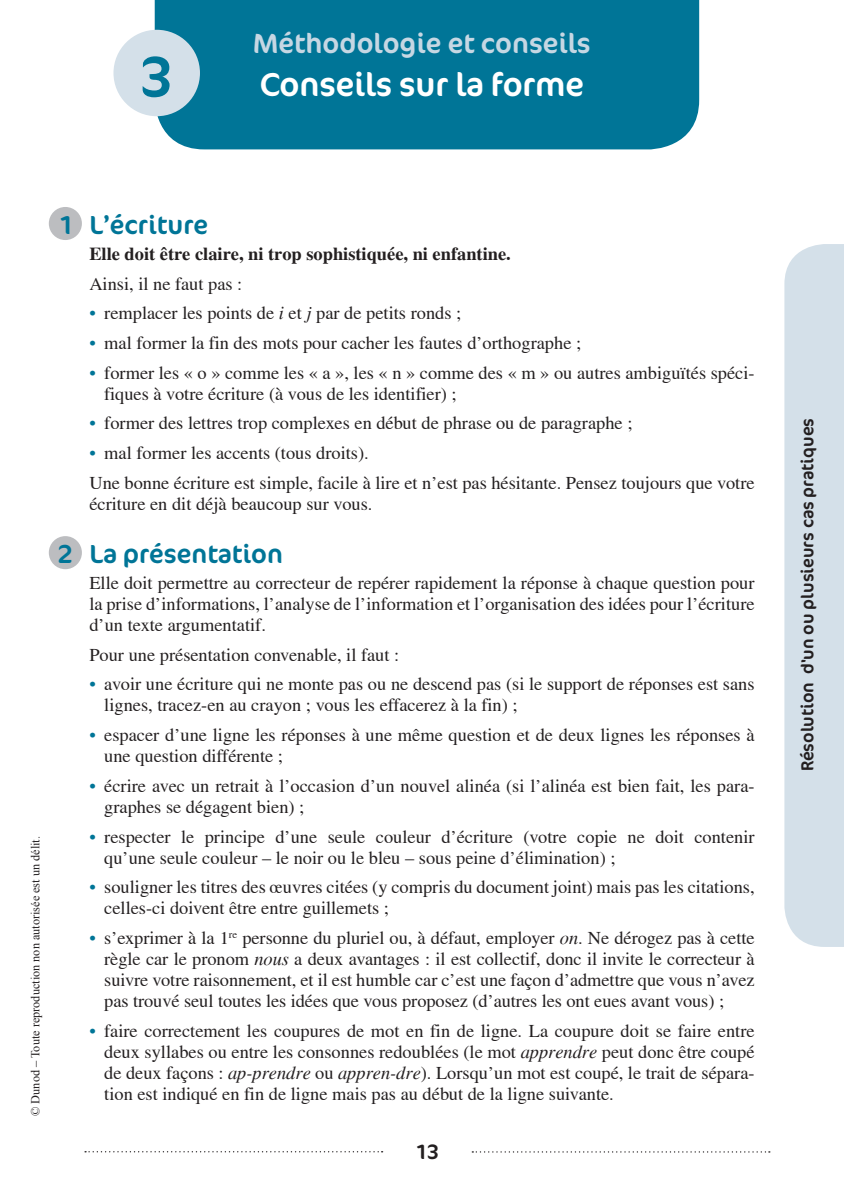
<style>
.page{position:relative;width:844px;height:1191px;background:#fff}
.page>*{position:absolute;margin:0;border:0;box-sizing:border-box;transform-origin:0 0}
.t1{font:57.75px "Cocon OT";color:#007597}
.t2{font:33.25px "Cocon OT";letter-spacing:-.005em;color:#fff}
.t3{font:28px "Cocon OT";color:#c6d7e3}
.t4{font:26.25px "Cocon OT";color:#007597}
.t5{font:21px "Cocon OT";color:#231f20}
.t6{font:18.38px/21px "Times";color:#231f20}
.t7{font:700 18.38px "Times";color:#231f20}
.t8{font:17.5px "Cocon OT";color:#231f20}
.t9{font:12.25px "Times New Roman";color:#231f20}
.s1{color:#007597}
.s2{font-style:italic}
</style>
<div class="page">
<svg style="left:472px;top:1151px;width:297px;height:1px"></svg>
<svg style="left:85px;top:1151px;width:297px;height:1px"></svg>
<div style="left:784px;top:244px;width:59px;height:703px;background:#d4e0e9"></div>
<div style="left:155px;top:0;width:544px;height:149px;background:#007597"></div>
<div style="left:113px;top:30px;width:87px;height:86px;background:#d4e0e9;border-radius:50%"></div>
<div style="left:49px;top:207px;width:33px;height:33px;background:#bcbdc0;border-radius:50%"></div>
<div style="left:49px;top:536px;width:33px;height:33px;background:#bcbdc0;border-radius:50%"></div>
<h1 class="t1" style="left:139px;top:43px;width:36px">3</h1>
<h3 class="t3" style="left:253px;top:27px;width:339px">Méthodologie et conseils</h3>
<h2 class="t2" style="left:260px;top:65px;width:326px">Conseils sur la forme</h2>
<h3 class="t4" style="left:57px;top:209px;width:17px">1</h3>
<h3 class="t4" style="left:57px;top:538px;width:17px">2</h3>
<p class="t9" style="left:27px;top:1116px;width:281px;rotate:-90deg">© Dunod – Toute reproduction non autorisée est un délit.</p>
<h3 class="t4" style="left:89px;top:209px;width:120px">L’écriture</h3>
<p class="t7" style="left:89px;top:243px;width:423px">Elle doit être claire, ni trop sophistiquée, ni enfantine.</p>
<p class="t6" style="left:89px;top:273px;width:154px">Ainsi, il ne faut pas :</p>
<p class="t6" style="left:89px;top:302px;width:373px"><span class="s1">•</span> remplacer les points de <span class="s2">i</span> et <span class="s2">j</span> par de petits ronds ;</p>
<p class="t6" style="left:89px;top:332px;width:493px"><span class="s1">•</span> mal former la fin des mots pour cacher les fautes d’orthographe ;</p>
<p class="t6" style="left:104px;top:362px;width:651px;text-indent:-15px"><span class="s1">•</span> former les « o » comme les « a », les « n » comme des « m » ou autres ambiguïtés spéci&shy;fiques à votre écriture (à vous de les identifier) ;</p>
<p class="t6" style="left:89px;top:412px;width:544px"><span class="s1">•</span> former des lettres trop complexes en début de phrase ou de paragraphe ;</p>
<p class="t6" style="left:89px;top:438px;width:666px;line-height:29.8px"><span class="s1">•</span> mal former les accents (tous droits).<br>Une bonne écriture est simple, facile à lire et n’est pas hésitante. Pensez toujours que votre</p>
<p class="t6" style="left:89px;top:493px;width:284px">écriture en dit déjà beaucoup sur vous.</p>
<h3 class="t4" style="left:89px;top:538px;width:195px">La présentation</h3>
<p class="t6" style="left:89px;top:572px;width:666px;text-align:justify">Elle doit permettre au correcteur de repérer rapidement la réponse à chaque question pour la prise d’informations, l’analyse de l’information et l’organisation des idées pour l’écriture d’un texte argumentatif.</p>
<p class="t6" style="left:89px;top:644px;width:311px">Pour une présentation convenable, il faut :</p>
<p class="t6" style="left:104px;top:673px;width:651px;text-indent:-15px"><span class="s1">•</span> avoir une écriture qui ne monte pas ou ne descend pas (si le support de réponses est sans lignes, tracez-en au crayon ; vous les effacerez à la fin) ;</p>
<p class="t6" style="left:104px;top:724px;width:651px;text-indent:-15px"><span class="s1">•</span> espacer d’une ligne les réponses à une même question et de deux lignes les réponses à une question différente ;</p>
<p class="t6" style="left:104px;top:775px;width:651px;text-indent:-15px"><span class="s1">•</span> écrire avec un retrait à l’occasion d’un nouvel alinéa (si l’alinéa est bien fait, les para&shy;graphes se dégagent bien) ;</p>
<p class="t6" style="left:104px;top:825px;width:651px;text-indent:-15px"><span class="s1">•</span> respecter le principe d’une seule couleur d’écriture (votre copie ne doit contenir qu’une seule couleur – le noir ou le bleu – sous peine d’élimination) ;</p>
<p class="t6" style="left:104px;top:876px;width:651px;text-indent:-15px"><span class="s1">•</span> souligner les titres des œuvres citées (y compris du document joint) mais pas les citations, celles-ci doivent être entre guillemets ;</p>
<p class="t6" style="left:104px;top:927px;width:651px;text-align:justify;text-indent:-15px"><span class="s1">•</span> s’exprimer à la 1<sup>re</sup> personne du pluriel ou, à défaut, employer <span class="s2">on</span>. Ne dérogez pas à cette règle car le pronom <span class="s2">nous</span> a deux avantages : il est collectif, donc il invite le correcteur à suivre votre raisonnement, et il est humble car c’est une façon d’admettre que vous n’avez pas trouvé seul toutes les idées que vous proposez (d’autres les ont eues avant vous) ;</p>
<p class="t6" style="left:104px;top:1020px;width:651px;text-align:justify;text-indent:-15px"><span class="s1">•</span> faire correctement les coupures de mot en fin de ligne. La coupure doit se faire entre deux syllabes ou entre les consonnes redoublées (le mot <span class="s2">apprendre</span> peut donc être coupé de deux façons : <span class="s2">ap-prendre</span> ou <span class="s2">appren-dre</span>). Lorsqu’un mot est coupé, le trait de sépara&shy;tion est indiqué en fin de ligne mais pas au début de la ligne suivante.</p>
<p class="t5" style="left:414px;top:1139px;width:26px">13</p>
<p class="t8" style="left:797px;top:771px;width:355px;rotate:-90deg">Résolution d'un ou plusieurs cas pratiques</p>
</div>
